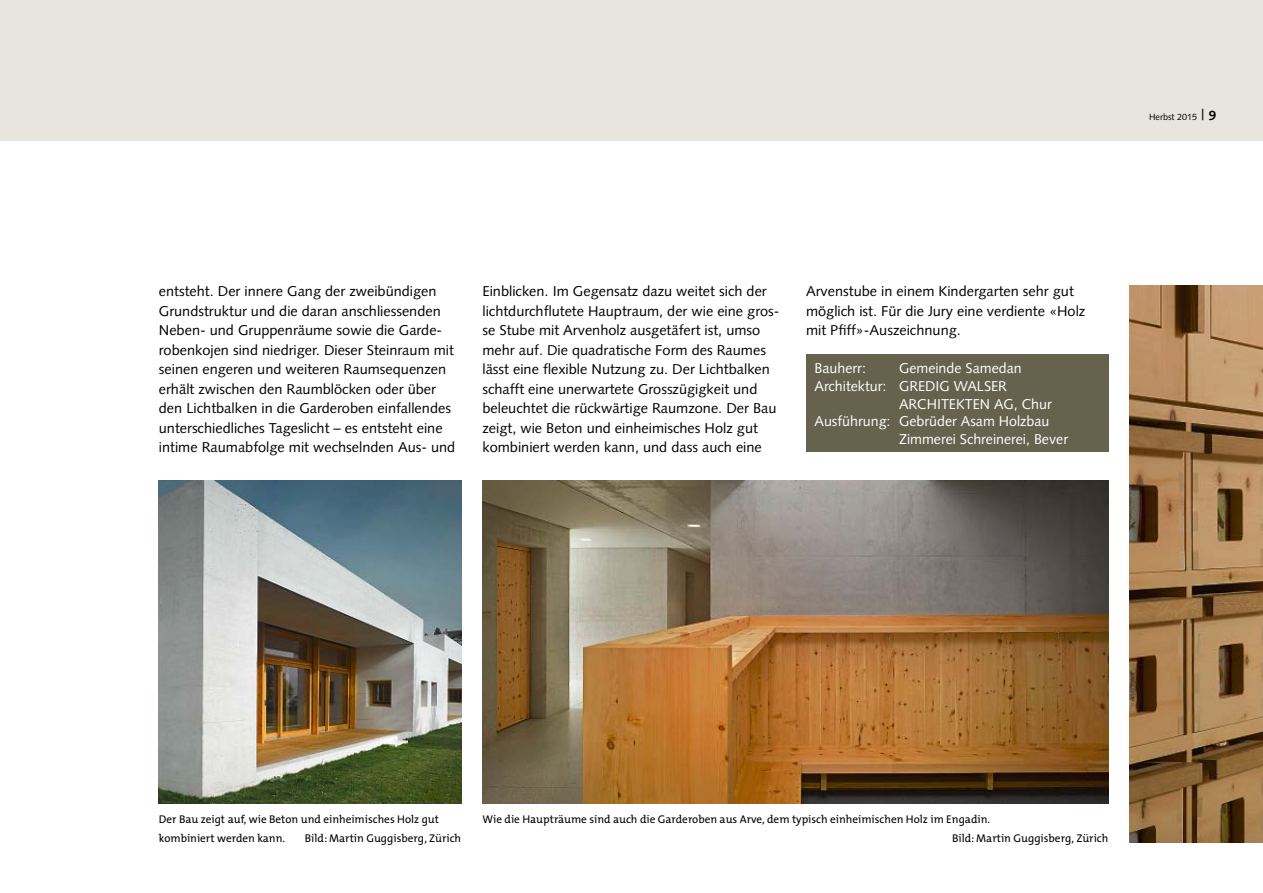
<style>
.page{position:relative;width:1263px;height:893px;background:#fff}
.page>*{position:absolute;margin:0;border:0;box-sizing:border-box;transform-origin:0 0}
.t1{font:14.25px/19.5px "Syntax";color:#000}
.t2{font:14.25px "Syntax";color:#fff}
.t3{font:11.25px/19.5px "The Mix B5 Plain";color:#000}
.t4{font:9px "Syntax";color:#000}
.s1{font-size:15px}
.s2{font-weight:700;font-size:13.5px}
</style>
<div class="page">
<div style="left:0;top:0;width:1263px;height:140px;background:#e7e5dd"></div>
<img style="left:159px;top:480px;width:302px;height:323px">
<img style="left:1129px;top:286px;width:134px;height:556px">
<img style="left:482px;top:480px;width:626px;height:323px">
<div style="left:806px;top:355px;width:302px;height:97px;background:#66624e"></div>
<p class="t4" style="left:1149px;top:112px;width:69px">Herbst 2015 <span class="s1">|</span> <span class="s2">9</span></p>
<p class="t1" style="left:159px;top:281px;width:298px">entsteht. Der innere Gang der zweibündigen Grundstruktur und die daran anschliessenden Neben- und Gruppenräume sowie die Garde&shy;robenkojen sind niedriger. Dieser Steinraum mit seinen engeren und weiteren Raumsequenzen erhält zwischen den Raumblöcken oder über den Lichtbalken in die Garderoben einfallendes unterschiedliches Tageslicht – es entsteht eine intime Raumabfolge mit wechselnden Aus- und</p>
<p class="t1" style="left:482px;top:281px;width:298px">Einblicken. Im Gegensatz dazu weitet sich der lichtdurchflutete Hauptraum, der wie eine gros&shy;se Stube mit Arvenholz ausgetäfert ist, umso mehr auf. Die quadratische Form des Raumes lässt eine flexible Nutzung zu. Der Lichtbalken schafft eine unerwartete Grosszügigkeit und beleuchtet die rückwärtige Raumzone. Der Bau zeigt, wie Beton und einheimisches Holz gut kombiniert werden kann, und dass auch eine</p>
<p class="t1" style="left:806px;top:281px;width:281px">Arvenstube in einem Kindergarten sehr gut möglich ist. Für die Jury eine verdiente «Holz mit Pfiff»-Auszeichnung.</p>
<p class="t2" style="left:814px;top:360px;width:53px">Bauherr:</p>
<p class="t2" style="left:899px;top:360px;width:124px">Gemeinde Samedan</p>
<p class="t2" style="left:814px;top:377px;width:194px">Architektur: GREDIG WALSER</p>
<p class="t2" style="left:899px;top:395px;width:154px">ARCHITEKTEN AG, Chur</p>
<p class="t2" style="left:814px;top:413px;width:236px">Ausführung: Gebrüder Asam Holzbau</p>
<p class="t2" style="left:899px;top:431px;width:171px">Zimmerei Schreinerei, Bever</p>
<p class="t3" style="left:159px;top:809px;width:282px">Der Bau zeigt auf, wie Beton und einheimisches Holz gut kombiniert werden kann.</p>
<p class="t3" style="left:305px;top:829px;width:158px">Bild: Martin Guggisberg, Zürich</p>
<p class="t3" style="left:952px;top:809px;width:158px;text-indent:-469px">Wie die Haupträume sind auch die Garderoben aus Arve, dem typisch einheimischen Holz im Engadin.<br>Bild: Martin Guggisberg, Zürich</p>
</div>
